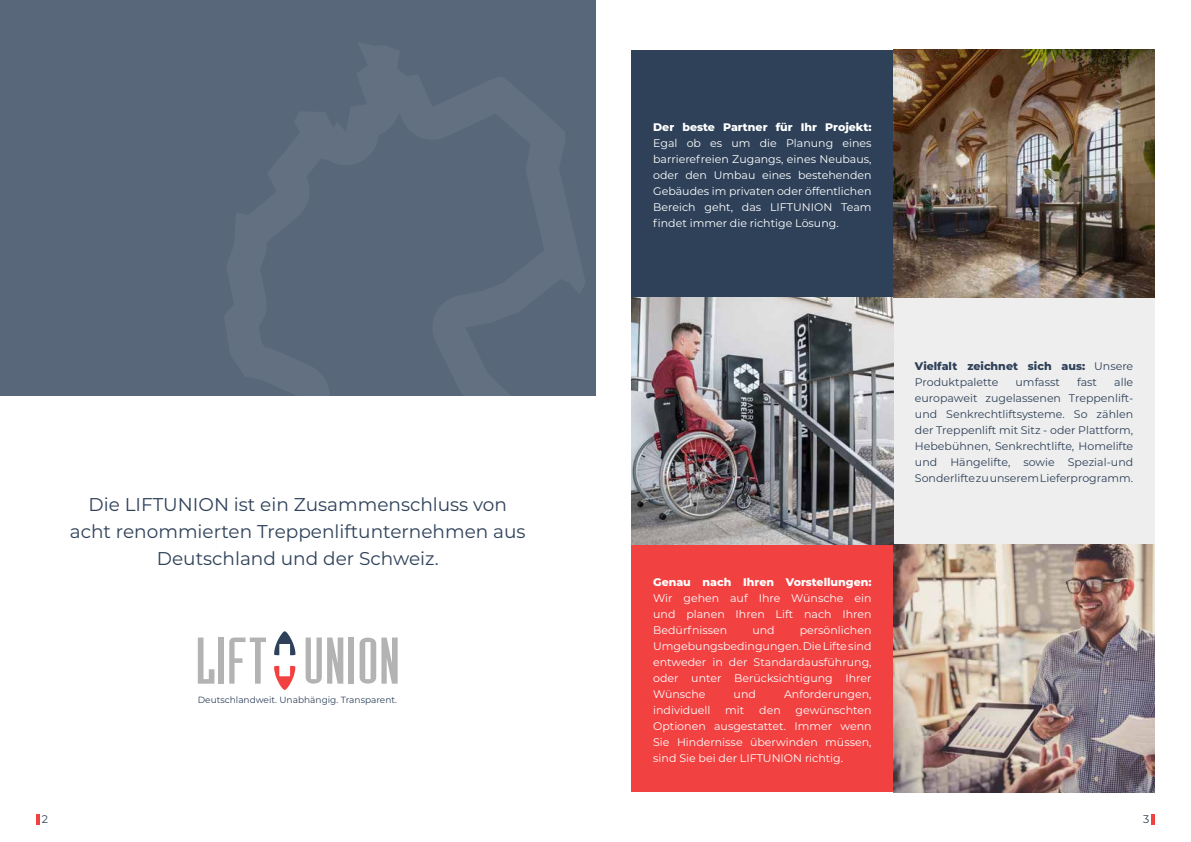
<style>
.page{position:relative;width:1191px;height:842px;background:#fff}
.page>*{position:absolute;margin:0;border:0;box-sizing:border-box;transform-origin:0 0}
.t1{font:18.5px/26.9px "Montserrat";color:#2e4159;text-align:center}
.t2{font:11px/16px "Montserrat";color:#fff;text-align:justify}
.t3{font:11px/16px "Montserrat";color:#2e4159;text-align:justify}
.t4{font:800 11px "Montserrat";color:#fff}
.t5{font:800 11px/16px "Montserrat";color:#2e4159}
.t6{font:9px "Montserrat";color:#2e4159}
.s1{font-weight:400}
</style>
<div class="page">
<hr style="left:1151px;top:814px;width:4px;height:11px;background:#f24141">
<svg style="left:36px;top:814px;width:3px;height:11px"></svg>
<div style="left:631px;top:50px;width:262px;height:247px;background:#2e4159"></div>
<div style="left:0;top:0;width:595px;height:395px;background:#58677a"></div>
<svg style="left:274px;top:666px;width:21px;height:24px"></svg>
<svg style="left:274px;top:631px;width:21px;height:24px"></svg>
<svg style="left:198px;top:637px;width:16px;height:47px"></svg>
<div style="left:218px;top:637px;width:6px;height:47px;background:#b3b3b3"></div>
<svg style="left:229px;top:637px;width:37px;height:47px"></svg>
<svg style="left:306px;top:637px;width:37px;height:47px"></svg>
<div style="left:349px;top:637px;width:5px;height:47px;background:#b3b3b3"></div>
<svg style="left:359px;top:637px;width:39px;height:47px"></svg>
<div style="left:631px;top:545px;width:262px;height:247px;background:#f24141"></div>
<div style="left:893px;top:297px;width:262px;height:248px;background:#eee"></div>
<img style="left:631px;top:297px;width:262px;height:248px">
<img style="left:893px;top:50px;width:262px;height:247px">
<img style="left:893px;top:545px;width:262px;height:247px">
<h1 class="t1" style="left:70px;top:492px;width:457px">Die LIFTUNION ist ein Zusammenschluss von acht renommierten Treppenliftunternehmen aus<br>Deutschland und der Schweiz.</h1>
<p class="t6" style="left:198px;top:695px;width:201px">Deutschlandweit. Unabhängig. Transparent.</p>
<p class="t4" style="left:653px;top:122px;width:220px">Der beste Partner für Ihr Projekt:</p>
<p class="t2" style="left:653px;top:135px;width:220px">Egal ob es um die Planung eines barrierefreien Zugangs, eines Neubaus, oder den Umbau eines bestehenden Gebäudes im privaten oder öffentlichen Bereich geht, das LIFTUNION Team findet immer die richtige Lösung.</p>
<p class="t4" style="left:653px;top:577px;width:220px">Genau nach Ihren Vorstellungen:</p>
<p class="t2" style="left:653px;top:590px;width:220px">Wir gehen auf Ihre Wünsche ein und planen Ihren Lift nach Ihren Bedürfnissen</p>
<p class="t2" style="left:653px;top:622px;width:220px;text-indent:146px">persönlichen Umgebungsbedingungen. Die Lifte sind entweder in der Standardausführung, oder unter Berücksichtigung Ihrer Wünsche</p>
<p class="t2" style="left:752px;top:622px;width:24px">und</p>
<p class="t2" style="left:733px;top:686px;width:24px">und</p>
<p class="t2" style="left:784px;top:686px;width:89px">Anforderungen,</p>
<p class="t2" style="left:653px;top:702px;width:220px;text-indent:142px">gewünschten Optionen ausgestattet. Immer wenn Sie Hindernisse überwinden müssen, sind Sie bei der LIFTUNION richtig.</p>
<p class="t2" style="left:653px;top:702px;width:59px">individuell</p>
<p class="t2" style="left:725px;top:702px;width:21px">mit</p>
<p class="t2" style="left:759px;top:702px;width:23px">den</p>
<p class="t5" style="left:915px;top:359px;width:220px">Vielfalt zeichnet sich aus: <span class="s1">Unsere<br>Produktpalette</span></p>
<p class="t3" style="left:1015px;top:375px;width:46px">umfasst</p>
<p class="t3" style="left:1077px;top:375px;width:21px">fast</p>
<p class="t3" style="left:915px;top:375px;width:220px;text-indent:199px">alle europaweit zugelassenen Treppenlift&shy;und Senkrechtliftsysteme. So zählen der Treppenlift mit Sitz - oder Plattform, Hebebühnen, Senkrechtlifte, Homelifte und Hängelifte, sowie Spezial-und Sonderlifte zu unserem Lieferprogramm.</p>
<p class="t3" style="left:42px;top:811px;width:8px">2</p>
<p class="t3" style="left:1143px;top:811px;width:8px">3</p>
</div>
